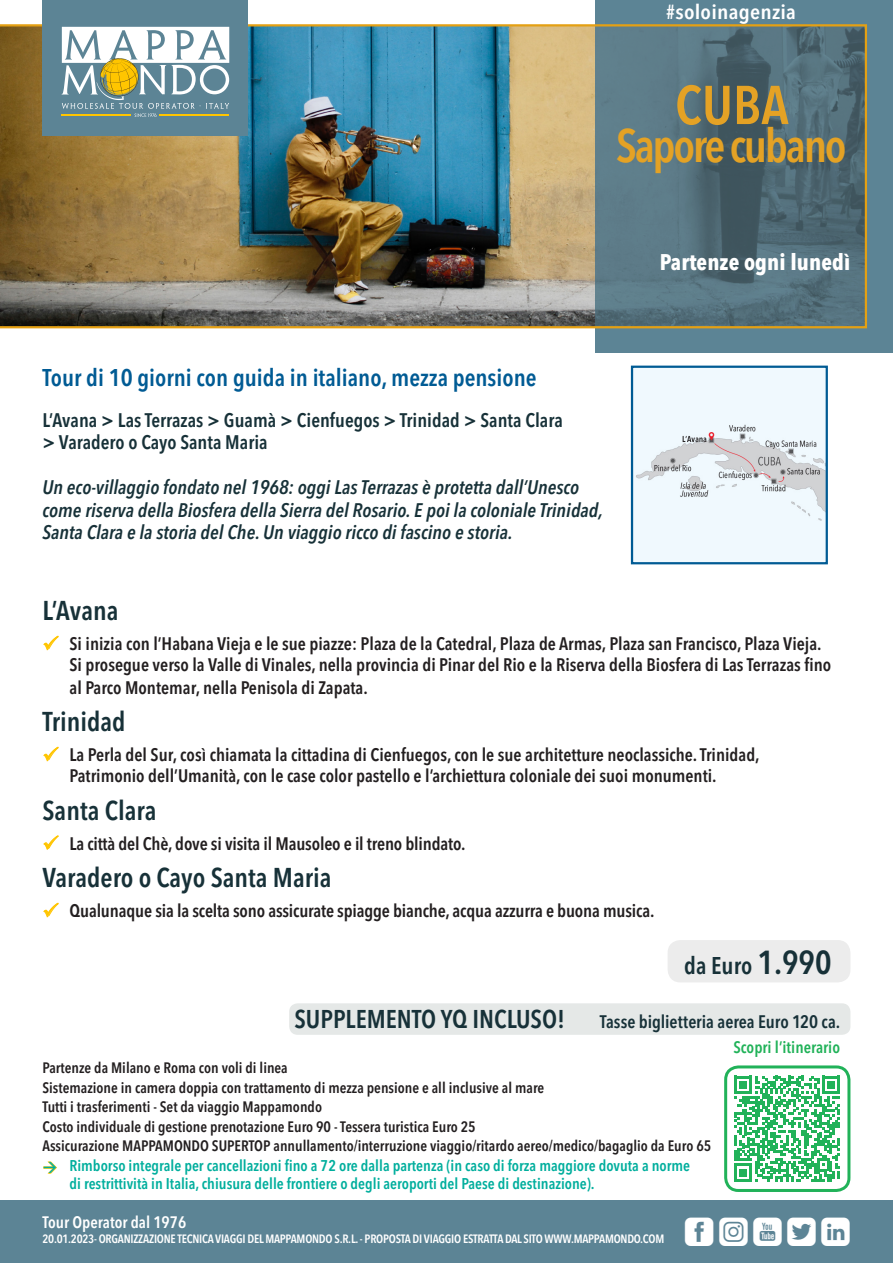
<style>
.page{position:relative;width:893px;height:1263px;background:#fff}
.page>*{position:absolute;margin:0;border:0;box-sizing:border-box;transform-origin:0 0}
.t1{font:600 condensed 54px "Avenir Next LT Pro";color:#e4a225}
.t2{font:600 condensed 46.5px "Avenir Next LT Pro";letter-spacing:-.05em;color:#e4a225}
.t3{font:36px "Mappamondoutil";letter-spacing:.125em;color:#fff}
.t4{font:600 condensed 27px "Avenir Next LT Pro";color:#173138}
.t5{font:600 condensed 25.5px "Avenir Next LT Pro";color:#173138}
.t6{font:600 condensed 24px "Avenir Next LT Pro";color:#005b94}
.t7{font:600 condensed 24px "Avenir Next LT Pro";color:#173138}
.t8{font:700 condensed 22.5px "Avenir Next LT Pro";letter-spacing:.005em;color:#fff}
.t9{font:600 condensed 20.25px "Avenir Next LT Pro";letter-spacing:.01em;color:#fff;scale:1.11 1}
.t10{font:italic 600 condensed 19.5px/22.5px "Avenir Next LT Pro";color:#173138}
.t11{font:600 condensed 19.5px "Avenir Next LT Pro";color:#173138}
.t12{font:600 condensed 18px/21.8px "Avenir Next LT Pro";color:#231f20}
.t13{font:600 condensed 18px "Avenir Next LT Pro";letter-spacing:-.005em;color:#173138}
.t14{font:600 condensed 16.5px "Avenir Next LT Pro";color:#fff}
.t15{font:600 condensed 16.5px "Avenir Next LT Pro";color:#21b259}
.t16{font:600 condensed 15.45px/18px "Avenir Next LT Pro";color:#00ae9d}
.t17{font:600 condensed 15px "Avenir Next LT Pro";color:#231f20}
.t18{font:600 condensed 12px "Avenir Next LT Pro";letter-spacing:-.02em;color:#fff}
.s1{font-size:33px}
</style>
<div class="page">
<div style="left:0;top:1200px;width:893px;height:63px;background:#5c8495"></div>
<div style="left:289px;top:1003px;width:561px;height:32px;background:#e5e8e7;border-radius:9px"></div>
<div style="left:668px;top:940px;width:182px;height:42px;background:#ececec;border-radius:13px"></div>
<div style="left:595px;top:0;width:298px;height:353px;background:#5c8495"></div>
<img style="left:634px;top:369px;width:191px;height:192px">
<div style="left:631px;top:366px;width:197px;height:198px;border:2px solid #005b94"></div>
<div style="left:724px;top:1065px;width:126px;height:127px;border:3px solid #21b259;border-radius:13px"></div>
<img style="left:0;top:24px;width:867px;height:304px">
<div style="left:42px;top:0;width:206px;height:136px;background:#5c8495"></div>
<svg style="left:62px;top:27px;width:167px;height:90px"></svg>
<svg style="left:734px;top:1076px;width:106px;height:106px"></svg>
<svg style="left:43px;top:635px;width:16px;height:16px"></svg>
<svg style="left:43px;top:746px;width:16px;height:16px"></svg>
<svg style="left:43px;top:835px;width:16px;height:15px"></svg>
<svg style="left:43px;top:902px;width:16px;height:16px"></svg>
<svg style="left:43px;top:1161px;width:14px;height:13px"></svg>
<p class="t9" style="left:666px;top:0;width:118px">#soloinagenzia</p>
<p class="t1" style="left:675px;top:72px;width:115px">CUBA</p>
<p class="t2" style="left:616px;top:117px;width:232px">Sapore cubano</p>
<p class="t6" style="left:43px;top:363px;width:496px">Tour di 10 giorni con guida in italiano, mezza pensione</p>
<p class="t11" style="left:43px;top:408px;width:522px">L’Avana &gt; Las Terrazas &gt; Guamà &gt; Cienfuegos &gt; Trinidad &gt; Santa Clara</p>
<p class="t11" style="left:43px;top:430px;width:227px">&gt; Varadero o Cayo Santa Maria</p>
<p class="t10" style="left:43px;top:476px;width:562px">Un eco-villaggio fondato nel 1968: oggi Las Terrazas è protetta dall’Unesco come riserva della Biosfera della Sierra del Rosario. E poi la coloniale Trinidad,<br>Santa Clara e la storia del Che. Un viaggio ricco di fascino e storia.</p>
<p class="t8" style="left:660px;top:248px;width:192px">Partenze ogni lunedì</p>
<p class="t4" style="left:43px;top:594px;width:77px">L’Avana</p>
<p class="t12" style="left:70px;top:633px;width:763px">Si inizia con l’Habana Vieja e le sue piazze: Plaza de la Catedral, Plaza de Armas, Plaza san Francisco, Plaza Vieja.<br>Si prosegue verso la Valle di Vinales, nella provincia di Pinar del Rio e la Riserva della Biosfera di Las Terrazas fino al Parco Montemar, nella Penisola di Zapata.</p>
<p class="t4" style="left:43px;top:705px;width:85px">Trinidad</p>
<p class="t12" style="left:70px;top:744px;width:692px;line-height:21px">La Perla del Sur, così chiamata la cittadina di Cienfuegos, con le sue architetture neoclassiche. Trinidad,<br>Patrimonio dell’Umanità, con le case color pastello e l’archiettura coloniale dei suoi monumenti.</p>
<p class="t4" style="left:43px;top:794px;width:115px">Santa Clara</p>
<p class="t12" style="left:70px;top:832px;width:398px">La città del Chè, dove si visita il Mausoleo e il treno blindato.</p>
<p class="t4" style="left:43px;top:861px;width:290px">Varadero o Cayo Santa Maria</p>
<p class="t12" style="left:70px;top:900px;width:586px">Qualunaque sia la scelta sono assicurate spiagge bianche, acqua azzurra e buona musica.</p>
<p class="t7" style="left:684px;top:950px;width:149px">da Euro <span class="s1">1.990</span></p>
<p class="t5" style="left:294px;top:1004px;width:272px">SUPPLEMENTO YQ INCLUSO!</p>
<p class="t13" style="left:600px;top:1011px;width:242px">Tasse biglietteria aerea Euro 120 ca.</p>
<p class="t17" style="left:43px;top:1059px;width:247px">Partenze da Milano e Roma con voli di linea</p>
<p class="t17" style="left:43px;top:1078px;width:503px">Sistemazione in camera doppia con trattamento di mezza pensione e all inclusive al mare</p>
<p class="t17" style="left:43px;top:1098px;width:281px">Tutti i trasferimenti - Set da viaggio Mappamondo</p>
<p class="t17" style="left:43px;top:1117px;width:435px">Costo individuale di gestione prenotazione Euro 90 - Tessera turistica Euro 25</p>
<p class="t17" style="left:43px;top:1137px;width:670px">Assicurazione MAPPAMONDO SUPERTOP annullamento/interruzione viaggio/ritardo aereo/medico/bagaglio da Euro 65</p>
<p class="t16" style="left:70px;top:1156px;width:622px">Rimborso integrale per cancellazioni fino a 72 ore dalla partenza (in caso di forza maggiore dovuta a norme di restrittività in Italia, chiusura delle frontiere o degli aeroporti del Paese di destinazione).</p>
<p class="t15" style="left:733px;top:1038px;width:108px">Scopri l’itinerario</p>
<p class="t14" style="left:43px;top:1212px;width:145px">Tour Operator dal 1976</p>
<p class="t18" style="left:43px;top:1231px;width:623px">20.01.2023- ORGANIZZAZIONE TECNICA VIAGGI DEL MAPPAMONDO S.R.L. - PROPOSTA DI VIAGGIO ESTRATTA DAL SITO WWW.MAPPAMONDO.COM</p>
<p class="t3" style="left:685px;top:1212px;width:167px">fiytl</p>
</div>
